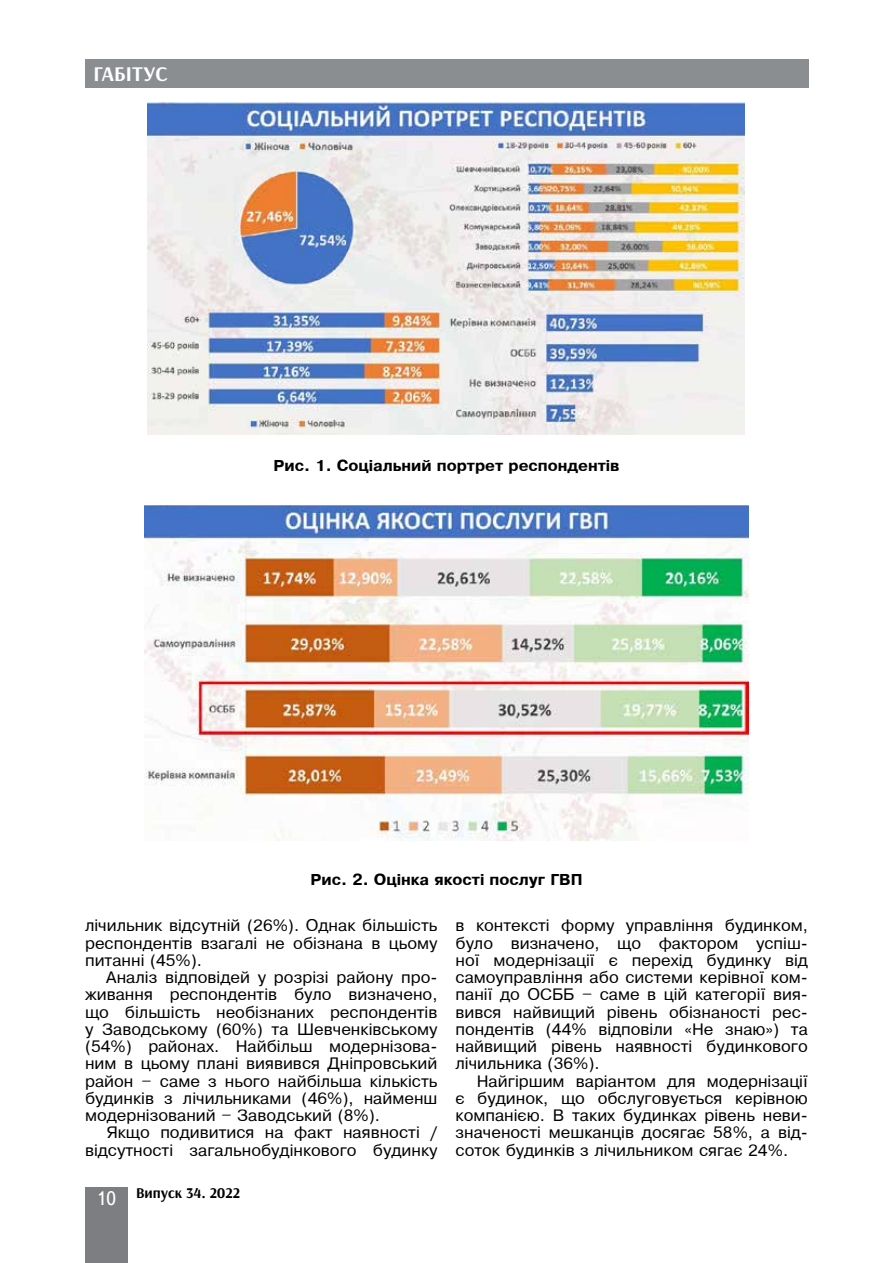
<style>
.page{position:relative;width:893px;height:1263px;background:#fff}
.page>*{position:absolute;margin:0;border:0;box-sizing:border-box;transform-origin:0 0}
.t1{font:700 21px "Arsenal";color:#fff}
.t2{font:15.75px/17.2px "Pragmatica";color:#000;text-align:justify}
.t3{font:700 15px "Pragmatica";color:#000}
.t4{font:700 15px "Arsenal";color:#000}
.s1{font-family:"Ukrainian Text";font-weight:400;font-size:19.5px;color:#fff}
</style>
<div class="page">
<div style="left:85px;top:59px;width:723px;height:29px;background:#8b8e90"></div>
<div style="left:85px;top:1186px;width:43px;height:76px;background:#7d7e81"></div>
<img style="left:148px;top:102px;width:596px;height:332px">
<img style="left:144px;top:505px;width:604px;height:335px">
<h1 class="t1" style="left:94px;top:61px;width:76px">ГАБІТУС</h1>
<p class="t3" style="left:274px;top:457px;width:347px">Рис. 1. Соціальний портрет респондентів</p>
<p class="t3" style="left:311px;top:871px;width:273px">Рис. 2. Оцінка якості послуг ГВП</p>
<p class="t2" style="left:85px;top:917px;width:354px">лічильник відсутній (26%). Однак більшість респондентів взагалі не обізнана в цьому питанні (45%).</p>
<p class="t2" style="left:85px;top:969px;width:354px;text-indent:21px">Аналіз відповідей у розрізі району про&shy;живання респондентів було визначено, що більшість необізнаних респондентів у Заводському (60%) та Шевченківському (54%) районах. Найбільш модернізова&shy;ним в цьому плані виявився Дніпровський район – саме з нього найбільша кількість будинків з лічильниками (46%), найменш модернізований – Заводський (8%).</p>
<p class="t2" style="left:85px;top:1124px;width:354px;text-align:right">Якщо подивитися на факт наявності / відсутності загальнобудінкового будинку</p>
<p class="t4" style="left:96px;top:1183px;width:146px"><span class="s1">10</span> Випуск 34. 2022</p>
<p class="t2" style="left:455px;top:917px;width:354px">в контексті форму управління будинком, було визначено, що фактором успіш&shy;ної модернізації є перехід будинку від самоуправління або системи керівної ком&shy;панії до ОСББ – саме в цій категорії вия&shy;вився найвищий рівень обізнаності рес&shy;пондентів (44% відповіли «Не знаю») та найвищий рівень наявності будинкового лічильника (36%).</p>
<p class="t2" style="left:455px;top:1072px;width:354px;text-indent:21px">Найгіршим варіантом для модернізації є будинок, що обслуговується керівною компанією. В таких будинках рівень неви&shy;значеності мешканців досягає 58%, а від&shy;соток будинків з лічильником сягає 24%.</p>
</div>
